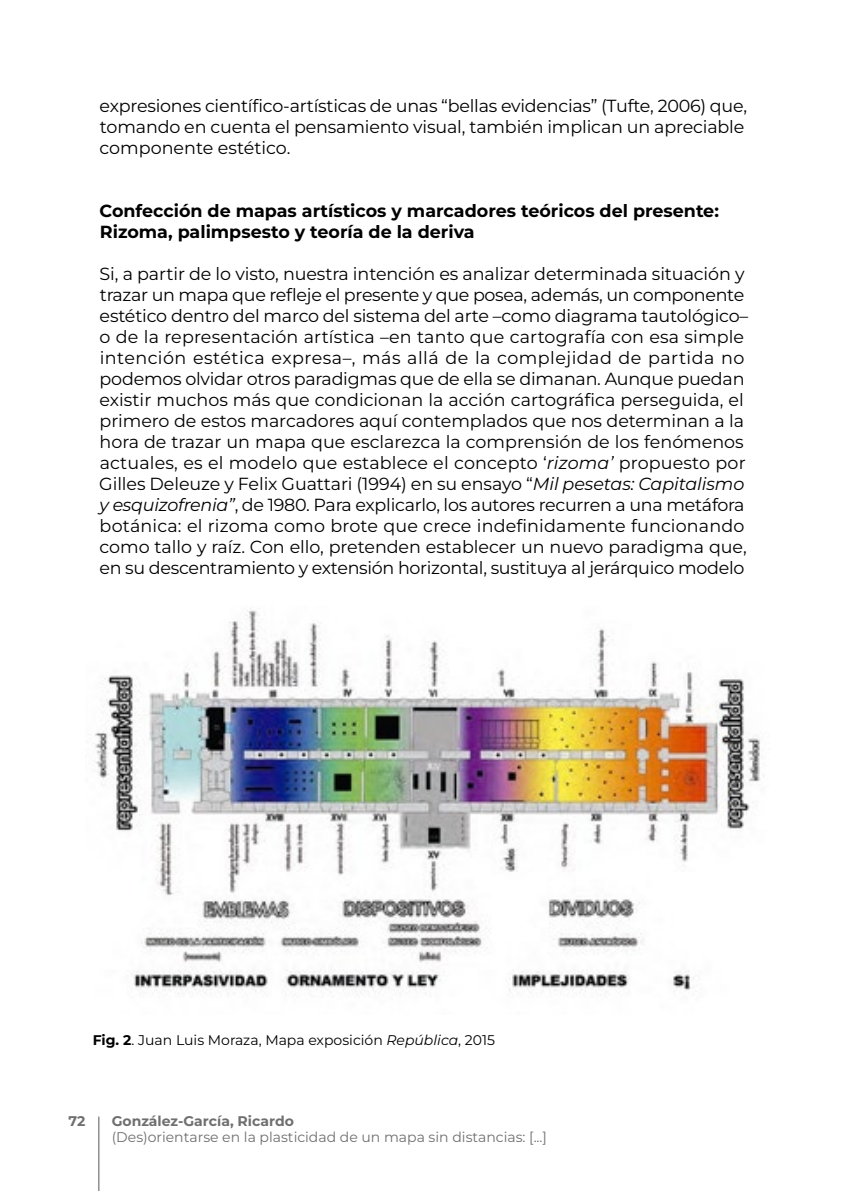
<style>
.page{position:relative;width:844px;height:1191px;background:#fff}
.page>*{position:absolute;margin:0;border:0;box-sizing:border-box;transform-origin:0 0}
.t1{font:17.5px/21px "Montserrat";letter-spacing:-.005em;color:#000}
.t2{font:700 17.5px/21px "Montserrat";color:#000}
.t3{font:14px "Montserrat";color:#706f6f}
.t4{font:14px "Montserrat";color:#000}
.t5{font:700 14px "Montserrat";color:#706f6f}
.s1{font-style:italic}
.s2{font-weight:700}
</style>
<div class="page">
<hr style="left:98px;top:1116px;width:1px;height:75px;background:#575756">
<img style="left:95px;top:608px;width:665px;height:389px">
<p class="t1" style="left:100px;top:94px;width:649px">expresiones científico-artísticas de unas “bellas evidencias” (Tufte, 2006) que, tomando en cuenta el pensamiento visual, también implican un apreciable componente estético.</p>
<p class="t2" style="left:99px;top:199px;width:620px">Confección de mapas artísticos y marcadores teóricos del presente:<br>Rizoma, palimpsesto y teoría de la deriva</p>
<p class="t1" style="left:99px;top:262px;width:650px">Si, a partir de lo visto, nuestra intención es analizar determinada situación y trazar un mapa que refleje el presente y que posea, además, un componente estético dentro del marco del sistema del arte –como diagrama tautológico– o de la representación artística –en tanto que cartografía con esa simple intención estética expresa–, más allá de la complejidad de partida no podemos olvidar otros paradigmas que de ella se dimanan. Aunque puedan existir muchos más que condicionan la acción cartográfica perseguida, el primero de estos marcadores aquí contemplados que nos determinan a la hora de trazar un mapa que esclarezca la comprensión de los fenómenos actuales, es el modelo que establece el concepto ‘<span class="s1">rizoma’</span> propuesto por Gilles Deleuze y Felix Guattari (1994) en su ensayo “<span class="s1">Mil pesetas: Capitalismo y esquizofrenia”</span>, de 1980. Para explicarlo, los autores recurren a una metáfora botánica: el rizoma como brote que crece indefinidamente funcionando como tallo y raíz. Con ello, pretenden establecer un nuevo paradigma que, en su descentramiento y extensión horizontal, sustituya al jerárquico modelo</p>
<p class="t4" style="left:93px;top:1030px;width:404px"><span class="s2">Fig. 2</span>. Juan Luis Moraza, Mapa exposición <span class="s1">República</span>, 2015</p>
<p class="t5" style="left:69px;top:1112px;width:18px">72</p>
<p class="t5" style="left:112px;top:1112px;width:184px">González-García, Ricardo</p>
<p class="t3" style="left:112px;top:1127px;width:436px">(Des)orientarse en la plasticidad de un mapa sin distancias: [...]</p>
</div>
